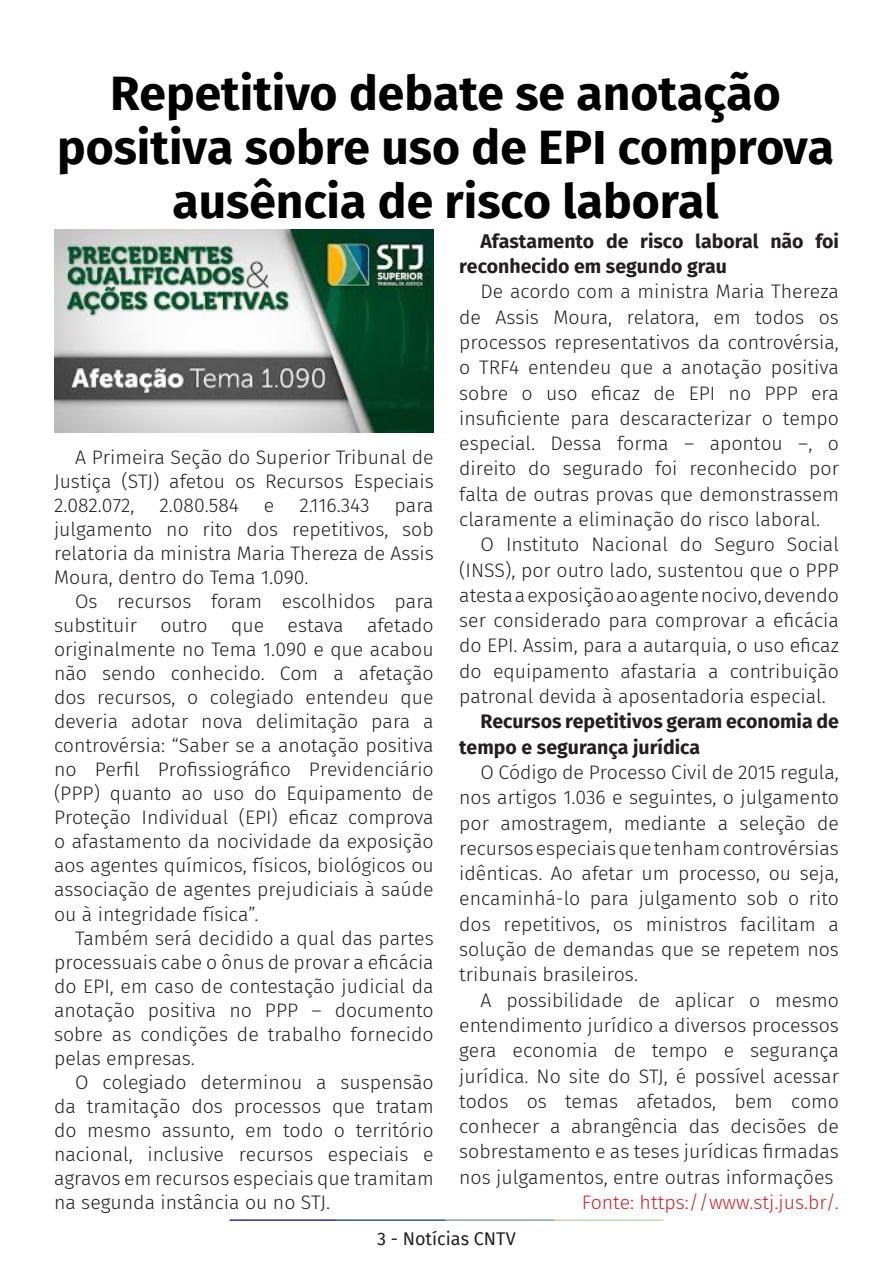
<style>
.page{position:relative;width:893px;height:1263px;background:#fff}
.page>*{position:absolute;margin:0;border:0;box-sizing:border-box;transform-origin:0 0}
.t1{font:700 48px/54px "Fira Sans";color:#000001;text-align:center}
.t2{font:300 19.5px/25.3px "Fira Sans";color:#231f20;text-align:justify}
.t3{font:700 19.5px/25.3px "Fira Sans";color:#231f20}
.t4{font:300 19.5px "Fira Sans";color:#d1232a}
.t5{font:18px "Fira Sans";color:#231f20}
</style>
<div class="page">
<hr style="left:230px;top:1219px;width:107px;height:2px;background:#2f3088">
<hr style="left:337px;top:1219px;width:109px;height:2px;background:#3a5f6d">
<hr style="left:446px;top:1219px;width:109px;height:2px;background:#87a59a">
<hr style="left:555px;top:1219px;width:108px;height:2px;background:#c6d5b7">
<img style="left:54px;top:230px;width:380px;height:202px">
<p class="t1" style="left:57px;top:63px;width:778px">Repetitivo debate se anotação positiva sobre uso de EPI comprova ausência de risco laboral</p>
<p class="t2" style="left:54px;top:445px;width:381px;line-height:24px;text-indent:21px">A Primeira Seção do Superior Tribunal de Justiça (STJ) afetou os Recursos Especiais 2.082.072,</p>
<p class="t2" style="left:160px;top:492px;width:81px">2.080.584</p>
<p class="t2" style="left:264px;top:492px;width:12px">e</p>
<p class="t2" style="left:299px;top:492px;width:72px">2.116.343</p>
<p class="t2" style="left:54px;top:493px;width:381px;line-height:24px;text-indent:341px">para julgamento no rito dos repetitivos, sob relatoria da ministra Maria Thereza de Assis Moura, dentro do Tema 1.090.</p>
<p class="t2" style="left:54px;top:589px;width:381px;line-height:24px;text-indent:21px">Os recursos foram escolhidos para substituir outro que estava afetado originalmente no Tema 1.090 e que acabou não sendo conhecido. Com a afetação dos recursos, o colegiado entendeu que deveria adotar nova delimitação para a controvérsia: “Saber se a anotação positiva no Perfil Profissiográfico Previdenciário (PPP) quanto ao uso do Equipamento de Proteção Individual (EPI) eficaz comprova o afastamento da nocividade da exposição aos agentes químicos, físicos, biológicos ou associação de agentes prejudiciais à saúde ou à integridade física”.</p>
<p class="t2" style="left:54px;top:926px;width:381px;line-height:24px;text-indent:21px">Também será decidido a qual das partes processuais cabe o ônus de provar a eficácia do EPI, em caso de contestação judicial da anotação positiva no PPP – documento sobre as condições de trabalho fornecido pelas empresas.</p>
<p class="t2" style="left:54px;top:1070px;width:381px;line-height:24px;text-indent:21px">O colegiado determinou a suspensão da tramitação dos processos que tratam do mesmo assunto, em todo o território nacional, inclusive recursos especiais e agravos em recursos especiais que tramitam na segunda instância ou no STJ.</p>
<p class="t3" style="left:459px;top:227px;width:381px;text-indent:21px">Afastamento de risco laboral não foi reconhecido em segundo grau</p>
<p class="t2" style="left:459px;top:279px;width:381px;text-indent:21px">De acordo com a ministra Maria Thereza de Assis Moura, relatora, em todos os processos representativos da controvérsia, o TRF4 entendeu que a anotação positiva sobre o uso eficaz de EPI no PPP era insuficiente para descaracterizar o tempo especial. Dessa forma – apontou –, o direito do segurado foi reconhecido por falta de outras provas que demonstrassem claramente a eliminação do risco laboral.</p>
<p class="t2" style="left:459px;top:532px;width:381px;text-indent:21px">O Instituto Nacional do Seguro Social (INSS), por outro lado, sustentou que o PPP atesta a exposição ao agente nocivo, devendo ser considerado para comprovar a eficácia do EPI. Assim, para a autarquia, o uso eficaz do equipamento afastaria a contribuição patronal devida à aposentadoria especial.</p>
<p class="t3" style="left:459px;top:707px;width:381px;text-indent:21px">Recursos repetitivos geram economia de tempo e segurança jurídica</p>
<p class="t2" style="left:459px;top:759px;width:381px;text-indent:21px">O Código de Processo Civil de 2015 regula, nos artigos 1.036 e seguintes, o julgamento por amostragem, mediante a seleção de recursos especiais que tenham controvérsias idênticas. Ao afetar um processo, ou seja, encaminhá-lo para julgamento sob o rito dos repetitivos, os ministros facilitam a solução de demandas que se repetem nos tribunais brasileiros.</p>
<p class="t2" style="left:459px;top:987px;width:381px;text-indent:21px">A possibilidade de aplicar o mesmo entendimento jurídico a diversos processos gera economia de tempo e segurança jurídica. No site do STJ, é possível acessar todos os temas afetados, bem como conhecer a abrangência das decisões de sobrestamento e as teses jurídicas firmadas nos julgamentos, entre outras informações</p>
<p class="t4" style="left:582px;top:1188px;width:259px">Fonte: https://www.stj.jus.br/.</p>
<p class="t5" style="left:377px;top:1225px;width:140px">3 - Notícias CNTV</p>
</div>
